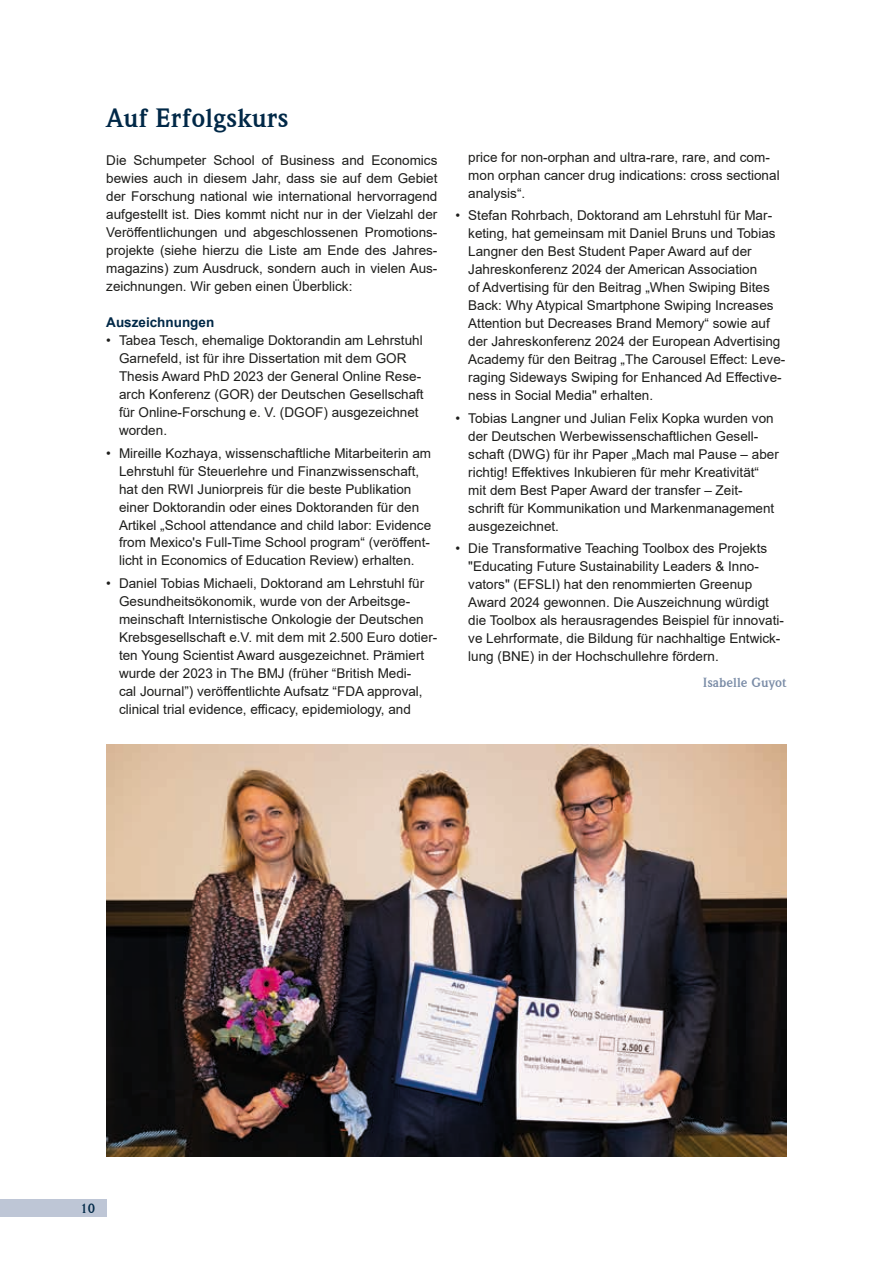
<style>
.page{position:relative;width:893px;height:1263px;background:#fff}
.page>*{position:absolute;margin:0;border:0;box-sizing:border-box;transform-origin:0 0}
.t1{font:700 27px "Weidemann IT Cby BT";color:#002847}
.t2{font:13.5px/18px "Arial";color:#1d1d1b}
.t3{font:700 13.5px "Arial";color:#002847}
.t4{font:700 13.5px "Weidemann IT Cby BT";color:#798ba6}
.t5{font:700 13.5px "Weidemann IT Cby BT";color:#002847}
</style>
<div class="page">
<div style="left:0;top:1199px;width:106px;height:17px;background:#bec6d6"></div>
<img style="left:106px;top:745px;width:681px;height:412px">
<h1 class="t1" style="left:106px;top:101px;width:184px">Auf Erfolgskurs</h1>
<p class="t2" style="left:106px;top:151px;width:333px;text-align:justify">Die Schumpeter School of Business and Economics bewies auch in diesem Jahr, dass sie auf dem Gebiet der Forschung national wie international hervorragend aufgestellt ist. Dies kommt nicht nur in der Vielzahl der Veröffentlichungen und abgeschlossenen Promotions&shy;projekte (siehe hierzu die Liste am Ende des Jahres&shy;magazins) zum Ausdruck, sondern auch in vielen Aus&shy;zeichnungen. Wir geben einen Überblick:</p>
<p class="t3" style="left:106px;top:313px;width:110px">Auszeichnungen</p>
<p class="t2" style="left:119px;top:331px;width:306px;text-indent:-13px">• Tabea Tesch, ehemalige Doktorandin am Lehrstuhl Garnefeld, ist für ihre Dissertation mit dem GOR Thesis Award PhD 2023 der General Online Rese&shy;arch Konferenz (GOR) der Deutschen Gesellschaft für Online-Forschung e. V. (DGOF) ausgezeichnet worden.</p>
<p class="t2" style="left:119px;top:444px;width:314px;text-indent:-13px">• Mireille Kozhaya, wissenschaftliche Mitarbeiterin am Lehrstuhl für Steuerlehre und Finanzwissenschaft, hat den RWI Juniorpreis für die beste Publikation einer Doktorandin oder eines Doktoranden für den Artikel „School attendance and child labor: Evidence from Mexico's Full-Time School program“ (veröffent&shy;licht in Economics of Education Review) erhalten.</p>
<p class="t2" style="left:119px;top:574px;width:320px;text-indent:-13px">• Daniel Tobias Michaeli, Doktorand am Lehrstuhl für Gesundheitsökonomik, wurde von der Arbeitsge&shy;meinschaft Internistische Onkologie der Deutschen Krebsgesellschaft e.V. mit dem mit 2. 500 Euro dotier&shy;ten Young Scientist Award ausgezeichnet. Prämiert wurde der 2023 in The BMJ (früher “British Medi-<br>cal Journal”) veröffentlichte Aufsatz “FDA approval, clinical trial evidence, efficacy, epidemiology, and</p>
<p class="t2" style="left:468px;top:148px;width:313px">price for non-orphan and ultra-rare, rare, and com&shy;mon orphan cancer drug indications: cross sectional analysis“.</p>
<p class="t2" style="left:468px;top:206px;width:319px;text-indent:-13px">• Stefan Rohrbach, Doktorand am Lehrstuhl für Mar&shy;keting, hat gemeinsam mit Daniel Bruns und Tobias Langner den Best Student Paper Award auf der Jahreskonferenz 2024 der American Association<br>of Advertising für den Beitrag „When Swiping Bites Back: Why Atypical Smartphone Swiping Increases Attention but Decreases Brand Memory“ sowie auf der Jahreskonferenz 2024 der European Advertising Academy für den Beitrag „The Carousel Effect: Leve&shy;raging Sideways Swiping for Enhanced Ad Effective&shy;ness in Social Media" erhalten.</p>
<p class="t2" style="left:468px;top:409px;width:312px;text-indent:-13px">• Tobias Langner und Julian Felix Kopka wurden von der Deutschen Werbewissenschaftlichen Gesell&shy;schaft (DWG) für ihr Paper „Mach mal Pause – aber richtig! Effektives Inkubieren für mehr Kreativität“ mit dem Best Paper Award der transfer – Zeit&shy;schrift für Kommunikation und Markenmanagement ausgezeichnet.</p>
<p class="t2" style="left:468px;top:539px;width:317px;text-indent:-13px">• Die Transformative Teaching Toolbox des Projekts "Educating Future Sustainability Leaders &amp; Inno&shy;vators" (EFSLI) hat den renommierten Greenup Award 2024 gewonnen. Die Auszeichnung würdigt die Toolbox als herausragendes Beispiel für innovati&shy;ve Lehrformate, die Bildung für nachhaltige Entwick&shy;lung (BNE) in der Hochschullehre fördern.</p>
<p class="t4" style="left:703px;top:674px;width:85px">Isabelle Guyot</p>
<p class="t5" style="left:80px;top:1200px;width:16px">10</p>
</div>
